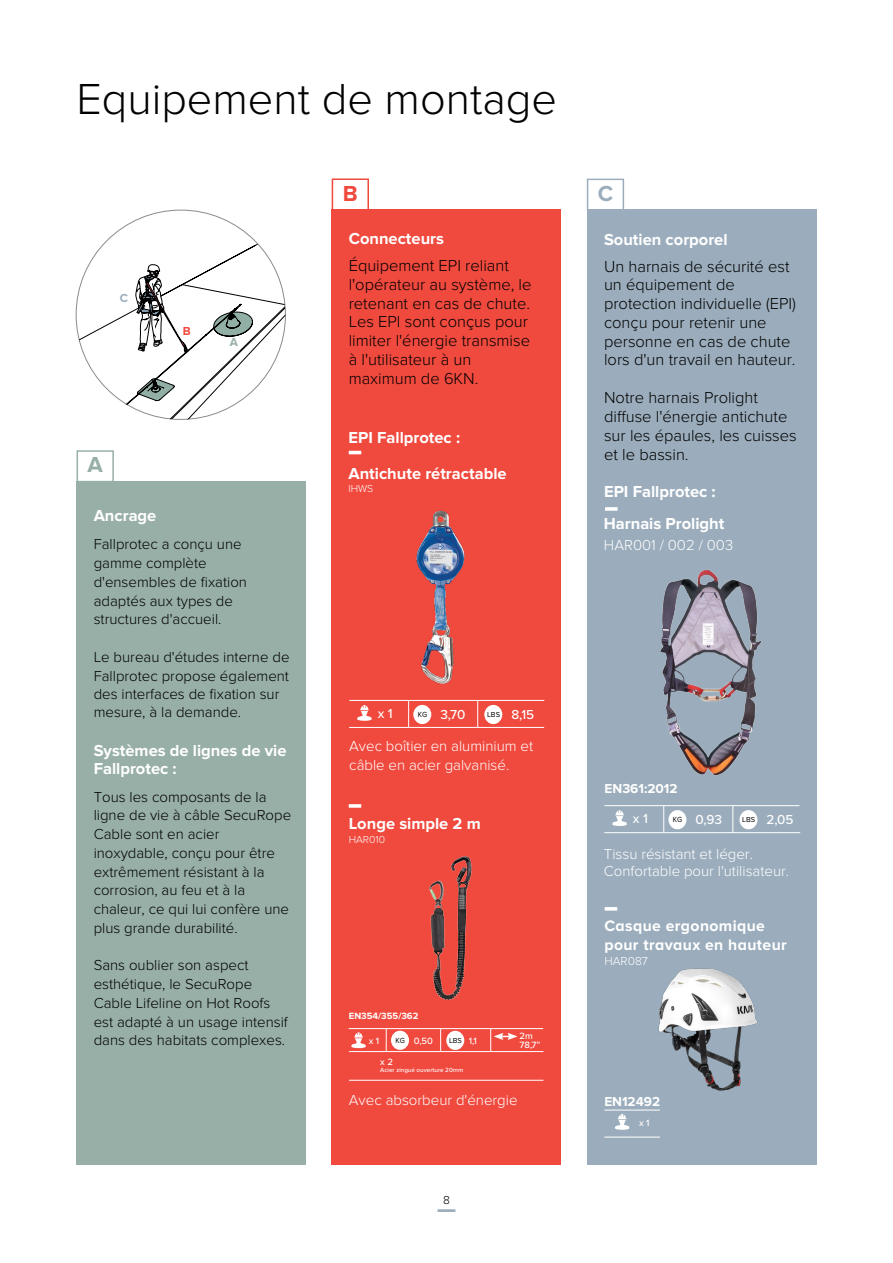
<style>
.page{position:relative;width:893px;height:1263px;background:#fff}
.page>*{position:absolute;margin:0;border:0;box-sizing:border-box;transform-origin:0 0}
.t1{font:300 45px "Proxima Nova";color:#000}
.t2{font:700 22.5px "Proxima Nova";color:#98afa7}
.t3{font:700 22.5px "Proxima Nova";color:#f0493e}
.t4{font:700 22.5px "Proxima Nova";color:#9badbc}
.t5{font:300 16.5px/18.8px "Proxima Nova";color:#000}
.t6{font:700 16.5px/17.4px "Proxima Nova";color:#fff}
.t7{font:700 15.75px/18.8px "Proxima Nova A";letter-spacing:.025em;color:#fff}
.t8{font:300 15px/18.8px "Proxima Nova";color:#000}
.t9{font:300 15px/16.5px "Proxima Nova";color:#fff}
.t10{font:500 13.5px "Proxima Nova";color:#fff}
.t11{font:700 13.5px "Proxima Nova";color:#fff}
.t12{font:700 13.5px "Proxima Nova A";color:#fff}
.t13{font:300 12px "Proxima Nova A";color:#fff}
.t14{font:300 12px "Proxima Nova";color:#000}
.t15{font:700 12px "Proxima Nova";color:#f0493e}
.t16{font:700 12px "Proxima Nova";color:#9badbc}
.t17{font:700 12px "Proxima Nova";color:#98afa7}
.t18{font:300 10.5px "Proxima Nova";color:#fff}
.t19{font:500 9.45px/9.9px "Proxima Nova";color:#fff}
.t20{font:700 9.45px "Proxima Nova";color:#fff}
.t21{font:500 9.45px "Proxima Nova A";color:#fff}
.t22{font:7.65px "Proxima Nova";color:#000;scale:.94 1}
.t23{font:7.5px "Proxima Nova A";color:#000101}
.t24{font:500 6.3px "Proxima Nova";color:#fff}
.s1{font-family:"Proxima Nova";font-weight:500;font-size:9.45px;color:#fff}
</style>
<div class="page">
<hr style="left:437px;top:1209px;width:18px;height:3px;background:#9badbc">
<div style="left:77px;top:481px;width:229px;height:683px;background:#98afa7"></div>
<div style="left:332px;top:209px;width:229px;height:955px;background:#f0493e"></div>
<div style="left:587px;top:209px;width:229px;height:955px;background:#9badbc"></div>
<div style="left:77px;top:450px;width:37px;height:32px;border:2px solid #98afa7"></div>
<div style="left:332px;top:178px;width:37px;height:32px;border:2px solid #f0493e"></div>
<div style="left:587px;top:179px;width:37px;height:32px;border:2px solid #9badbc"></div>
<img style="left:660px;top:569px;width:102px;height:207px">
<svg style="left:605px;top:507px;width:13px;height:4px"></svg>
<svg style="left:349px;top:804px;width:12px;height:4px"></svg>
<hr style="left:349px;top:1080px;width:194px;height:1px;background:#fff">
<hr style="left:349px;top:1051px;width:194px;height:1px;background:#fff">
<svg style="left:349px;top:451px;width:12px;height:3px"></svg>
<svg style="left:76px;top:210px;width:209px;height:210px"></svg>
<hr style="left:349px;top:700px;width:195px;height:1px;background:#fff">
<hr style="left:349px;top:727px;width:195px;height:1px;background:#fff">
<svg style="left:408px;top:701px;width:1px;height:26px"></svg>
<svg style="left:477px;top:701px;width:1px;height:26px"></svg>
<svg style="left:357px;top:705px;width:15px;height:16px"></svg>
<div style="left:484px;top:705px;width:18px;height:19px;background:#fff;border-radius:50%"></div>
<div style="left:413px;top:705px;width:18px;height:19px;background:#fff;border-radius:50%"></div>
<hr style="left:349px;top:1028px;width:194px;height:1px;background:#fff">
<svg style="left:386px;top:1028px;width:1px;height:23px"></svg>
<svg style="left:440px;top:1029px;width:1px;height:22px"></svg>
<svg style="left:490px;top:1029px;width:1px;height:22px"></svg>
<div style="left:391px;top:1031px;width:18px;height:19px;background:#fff;border-radius:50%"></div>
<svg style="left:351px;top:1032px;width:15px;height:16px"></svg>
<img style="left:495px;top:1033px;width:21px;height:7px">
<div style="left:446px;top:1031px;width:18px;height:19px;background:#fff;border-radius:50%"></div>
<hr style="left:604px;top:832px;width:196px;height:1px;background:#fff">
<hr style="left:604px;top:805px;width:195px;height:1px;background:#fff">
<svg style="left:663px;top:806px;width:1px;height:26px"></svg>
<svg style="left:733px;top:805px;width:1px;height:28px"></svg>
<svg style="left:612px;top:810px;width:15px;height:16px"></svg>
<div style="left:739px;top:810px;width:18px;height:19px;background:#fff;border-radius:50%"></div>
<div style="left:668px;top:810px;width:18px;height:19px;background:#fff;border-radius:50%"></div>
<img style="left:416px;top:510px;width:49px;height:174px">
<img style="left:429px;top:856px;width:43px;height:143px">
<hr style="left:604px;top:1110px;width:56px;height:1px;background:#fff">
<img style="left:658px;top:969px;width:99px;height:122px">
<svg style="left:605px;top:907px;width:12px;height:4px"></svg>
<svg style="left:615px;top:1114px;width:14px;height:16px"></svg>
<hr style="left:604px;top:1137px;width:56px;height:1px;background:#fff">
<h1 class="t1" style="left:77px;top:73px;width:482px">Equipement de montage</h1>
<p class="t16" style="left:120px;top:291px;width:10px">C</p>
<h2 class="t2" style="left:87px;top:451px;width:17px">A</h2>
<p class="t15" style="left:183px;top:324px;width:9px">B</p>
<p class="t17" style="left:230px;top:335px;width:10px">A</p>
<p class="t6" style="left:94px;top:507px;width:64px">Ancrage</p>
<p class="t8" style="left:94px;top:535px;width:155px">Fallprotec a conçu une gamme complète d'ensembles de fixation adaptés aux types de structures d'accueil.</p>
<p class="t8" style="left:94px;top:648px;width:197px">Le bureau d'études interne de<br>Fallprotec propose également des interfaces de fixation sur mesure, à la demande.</p>
<p class="t6" style="left:94px;top:742px;width:194px">Systèmes de lignes de vie<br>Fallprotec :</p>
<p class="t8" style="left:94px;top:787px;width:199px">Tous les composants de la ligne de vie à câble SecuRope<br>Cable sont en acier inoxydable, conçu pour être extrêmement résistant à la corrosion, au feu et à la chaleur, ce qui lui confère une plus grande durabilité.</p>
<p class="t8" style="left:94px;top:956px;width:196px">Sans oublier son aspect esthétique, le SecuRope<br>Cable Lifeline on Hot Roofs est adapté à un usage intensif dans des habitats complexes.</p>
<h2 class="t3" style="left:343px;top:180px;width:16px">B</h2>
<h2 class="t4" style="left:598px;top:181px;width:17px">C</h2>
<p class="t6" style="left:349px;top:230px;width:97px">Connecteurs</p>
<p class="t5" style="left:349px;top:256px;width:184px">Équipement EPI reliant l'opérateur au système, le retenant en cas de chute.<br>Les EPI sont conçus pour limiter l'énergie transmise à l'utilisateur à un maximum de 6KN.</p>
<p class="t6" style="left:348px;top:420px;width:160px;line-height:35.2px">EPI Fallprotec :<br>Antichute rétractable</p>
<p class="t18" style="left:348px;top:483px;width:26px">IHWS</p>
<p class="t10" style="left:378px;top:706px;width:16px">x 1</p>
<p class="t10" style="left:418px;top:707px;width:49px"><sup>KG</sup> 3,70</p>
<p class="t10" style="left:487px;top:707px;width:49px"><sup>LBS</sup> 8,15</p>
<p class="t9" style="left:349px;top:737px;width:185px;line-height:18.8px">Avec boîtier en aluminium et câble en acier galvanisé.</p>
<p class="t6" style="left:349px;top:815px;width:134px">Longe simple 2 m</p>
<p class="t18" style="left:349px;top:833px;width:38px">HAR010</p>
<p class="t20" style="left:349px;top:1010px;width:71px">EN354/355/362</p>
<p class="t19" style="left:380px;top:1057px;width:14px">x 2</p>
<p class="t24" style="left:380px;top:1066px;width:84px">Acier zingué ouverture 20mm</p>
<p class="t19" style="left:369px;top:1036px;width:12px">x 1</p>
<p class="t19" style="left:414px;top:1036px;width:21px">0,50</p>
<p class="t19" style="left:519px;top:1031px;width:22px">2m<br>78,7”</p>
<p class="t22" style="left:395px;top:1036px;width:12px">KG</p>
<p class="t23" style="left:449px;top:1036px;width:29px">LBS <span class="s1">1,1</span></p>
<p class="t9" style="left:349px;top:1092px;width:170px">Avec absorbeur d'énergie</p>
<p class="t14" style="left:443px;top:1193px;width:8px">8</p>
<p class="t6" style="left:604px;top:231px;width:125px">Soutien corporel</p>
<p class="t5" style="left:604px;top:257px;width:193px">Un harnais de sécurité est un équipement de protection individuelle (EPI) conçu pour retenir une personne en cas de chute lors d'un travail en hauteur.</p>
<p class="t5" style="left:604px;top:389px;width:194px">Notre harnais Prolight diffuse l'énergie antichute sur les épaules, les cuisses et le bassin.</p>
<p class="t6" style="left:604px;top:484px;width:113px">EPI Fallprotec :</p>
<p class="t6" style="left:604px;top:515px;width:122px">Harnais Prolight</p>
<p class="t9" style="left:604px;top:537px;width:131px">HAR001 / 002 / 003</p>
<p class="t11" style="left:605px;top:780px;width:74px">EN361:2012</p>
<p class="t10" style="left:633px;top:811px;width:16px">x 1</p>
<p class="t10" style="left:673px;top:812px;width:51px"><sup>KG</sup> 0,93</p>
<p class="t10" style="left:742px;top:812px;width:53px"><sup>LBS</sup> 2,05</p>
<p class="t9" style="left:604px;top:846px;width:187px">Tissu résistant et léger.<br>Confortable pour l'utilisateur.</p>
<p class="t7" style="left:604px;top:917px;width:184px">Casque ergonomique pour travaux en hauteur</p>
<p class="t13" style="left:604px;top:954px;width:45px">HAR087</p>
<p class="t12" style="left:604px;top:1094px;width:57px">EN12492</p>
<p class="t21" style="left:639px;top:1117px;width:12px">x 1</p>
</div>
